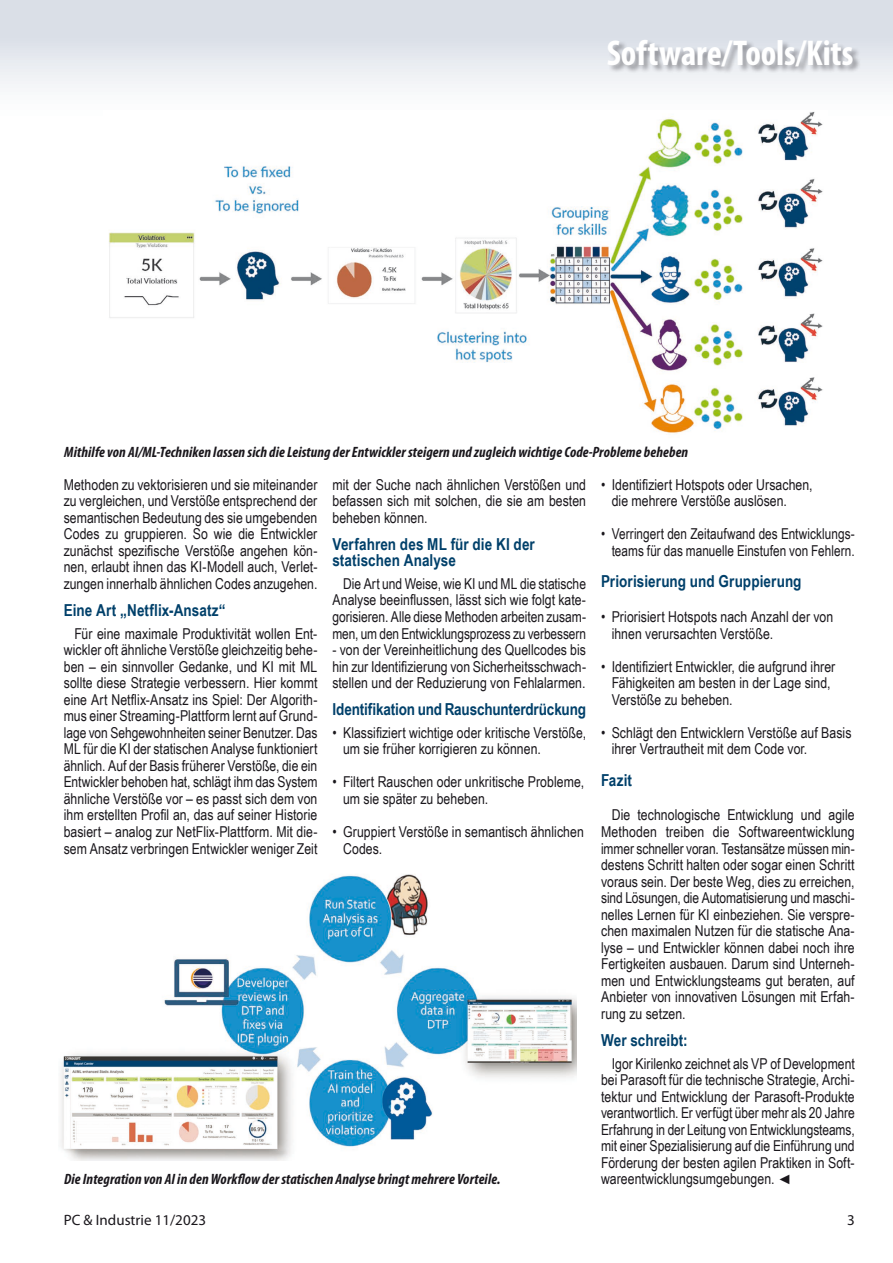
<style>
.page{position:relative;width:893px;height:1263px;background:#fff}
.page>*{position:absolute;margin:0;border:0;box-sizing:border-box;transform-origin:0 0}
.t1{font:700 condensed 36px "Myriad Pro";color:#fff}
.t2{font:700 16.5px/16.5px "Arial Narrow";letter-spacing:.005em;color:#00406a}
.t3{font:15px/16.5px "Arial Narrow";color:#1a171c;text-align:justify}
.t4{font:italic 700 condensed 15px "Myriad Pro";letter-spacing:.005em;color:#1a171c}
.t5{font:15px/16.5px "Arial Narrow";color:#1a171c;text-align:right;scale:.96 1}
.t6{font:15px "Myriad Pro";color:#1a171c}
.s1{font-family:"Arial";font-style:italic;font-size:13.5px}
</style>
<div class="page">
<div style="left:0;top:0;width:893px;height:128px;background:linear-gradient(to bottom,#d2d8e2,#fff)"></div>
<div style="left:608px;top:40px;width:253px;height:34px;background:#1a171c;opacity:.4"></div>
<img style="left:61px;top:874px;width:515px;height:287px">
<img style="left:103px;top:111px;width:725px;height:323px">
<h1 class="t1" style="left:607px;top:30px;width:248px">Software/Tools/Kits</h1>
<p class="t4" style="left:64px;top:442px;width:625px">Mithilfe von AI/ML-Techniken lassen sich die Leistung der Entwickler steigern und zugleich wichtige Code-Probleme beheben</p>
<p class="t3" style="left:64px;top:475px;width:255px">Methoden zu vektorisieren und sie miteinander zu vergleichen, und Verstöße entsprechend der semantischen Bedeutung des sie umgebenden Codes zu gruppieren. So wie die Entwickler zunächst spezifische Verstöße angehen kön&shy;nen, erlaubt ihnen das KI-Modell auch, Verlet&shy;zungen innerhalb ähnlichen Codes anzugehen.</p>
<p class="t2" style="left:64px;top:601px;width:163px">Eine Art „Netflix-Ansatz“</p>
<p class="t3" style="left:64px;top:624px;width:255px;text-indent:11px">Für eine maximale Produktivität wollen Ent&shy;wickler oft ähnliche Verstöße gleichzeitig behe&shy;ben – ein sinnvoller Gedanke, und KI mit ML sollte diese Strategie verbessern. Hier kommt eine Art Netflix-Ansatz ins Spiel: Der Algorith&shy;mus einer Streaming-Plattform lernt auf Grund&shy;lage von Sehgewohnheiten seiner Benutzer. Das ML für die KI der statischen Analyse funktioniert ähnlich. Auf der Basis früherer Verstöße, die ein Entwickler behoben hat, schlägt ihm das System ähnliche Verstöße vor – es passt sich dem von ihm erstellten Profil an, das auf seiner Historie basiert – analog zur NetFlix-Plattform. Mit die&shy;sem Ansatz verbringen Entwickler weniger Zeit</p>
<p class="t3" style="left:332px;top:475px;width:255px">mit der Suche nach ähnlichen Verstößen und befassen sich mit solchen, die sie am besten beheben können.</p>
<p class="t2" style="left:332px;top:535px;width:204px">Verfahren des ML für die KI der statischen Analyse</p>
<p class="t3" style="left:332px;top:575px;width:255px;text-indent:11px">Die Art und Weise, wie KI und ML die statische Analyse beeinflussen, lässt sich wie folgt kate&shy;gorisieren. Alle diese Methoden arbeiten zusam&shy;men, um den Entwicklungsprozess zu verbessern</p>
<p class="t3" style="left:332px;top:641px;width:255px">- von der Vereinheitlichung des Quellcodes bis hin zur Identifizierung von Sicherheitsschwach&shy;stellen und der Reduzierung von Fehlalarmen.</p>
<p class="t2" style="left:332px;top:700px;width:255px">Identifikation und Rauschunterdrückung</p>
<p class="t3" style="left:343px;top:724px;width:244px;text-indent:-11px">• Klassifiziert wichtige oder kritische Verstöße, um sie früher korrigieren zu können.</p>
<p class="t3" style="left:343px;top:773px;width:243px;text-indent:-11px">• Filtert Rauschen oder unkritische Probleme, um sie später zu beheben.</p>
<p class="t3" style="left:343px;top:823px;width:242px;text-indent:-11px">• Gruppiert Verstöße in semantisch ähnlichen<br>Codes.</p>
<p class="t4" style="left:64px;top:1170px;width:438px">Die Integration von AI in den Workflow der statischen Analyse bringt mehrere Vorteile.</p>
<p class="t3" style="left:612px;top:475px;width:202px;text-indent:-11px">• Identifiziert Hotspots oder Ursachen, die mehrere Verstöße auslösen.</p>
<p class="t5" style="left:601px;top:525px;width:266px">• Verringert den Zeitaufwand des Entwicklungs&shy;teams für das manuelle Einstufen von Fehlern.</p>
<p class="t2" style="left:601px;top:572px;width:202px">Priorisierung und Gruppierung</p>
<p class="t3" style="left:612px;top:608px;width:223px;text-indent:-11px">• Priorisiert Hotspots nach Anzahl der von ihnen verursachten Verstöße.</p>
<p class="t3" style="left:612px;top:657px;width:225px;text-align:left;text-indent:-11px">• Identifiziert Entwickler, die aufgrund ihrer<br>Fähigkeiten am besten in der Lage sind,<br>Verstöße zu beheben.</p>
<p class="t3" style="left:612px;top:724px;width:241px;text-indent:-11px">• Schlägt den Entwicklern Verstöße auf Basis ihrer Vertrautheit mit dem Code vor.</p>
<p class="t2" style="left:601px;top:771px;width:33px">Fazit</p>
<p class="t3" style="left:601px;top:806px;width:255px;text-indent:11px">Die technologische Entwicklung und agile Methoden treiben die Softwareentwicklung immer schneller voran. Testansätze müssen min&shy;destens Schritt halten oder sogar einen Schritt voraus sein. Der beste Weg, dies zu erreichen, sind Lösungen, die Automatisierung und maschi&shy;nelles Lernen für KI einbeziehen. Sie verspre&shy;chen maximalen Nutzen für die statische Ana&shy;lyse – und Entwickler können dabei noch ihre Fertigkeiten ausbauen. Darum sind Unterneh&shy;men und Entwicklungsteams gut beraten, auf Anbieter von innovativen Lösungen mit Erfah&shy;rung zu setzen.</p>
<p class="t2" style="left:601px;top:1031px;width:88px">Wer schreibt:</p>
<p class="t3" style="left:601px;top:1054px;width:255px;text-indent:11px">Igor Kirilenko zeichnet als VP of Development bei Parasoft für die technische Strategie, Archi&shy;tektur und Entwicklung der Parasoft-Produkte verantwortlich. Er verfügt über mehr als 20 Jahre Erfahrung in der Leitung von Entwicklungsteams, mit einer Spezialisierung auf die Einführung und Förderung der besten agilen Praktiken in Soft&shy;wareentwicklungsumgebungen. <span class="s1">◄</span></p>
<p class="t6" style="left:64px;top:1210px;width:144px">PC &amp; Industrie 11/2023</p>
<p class="t6" style="left:847px;top:1210px;width:9px">3</p>
</div>
